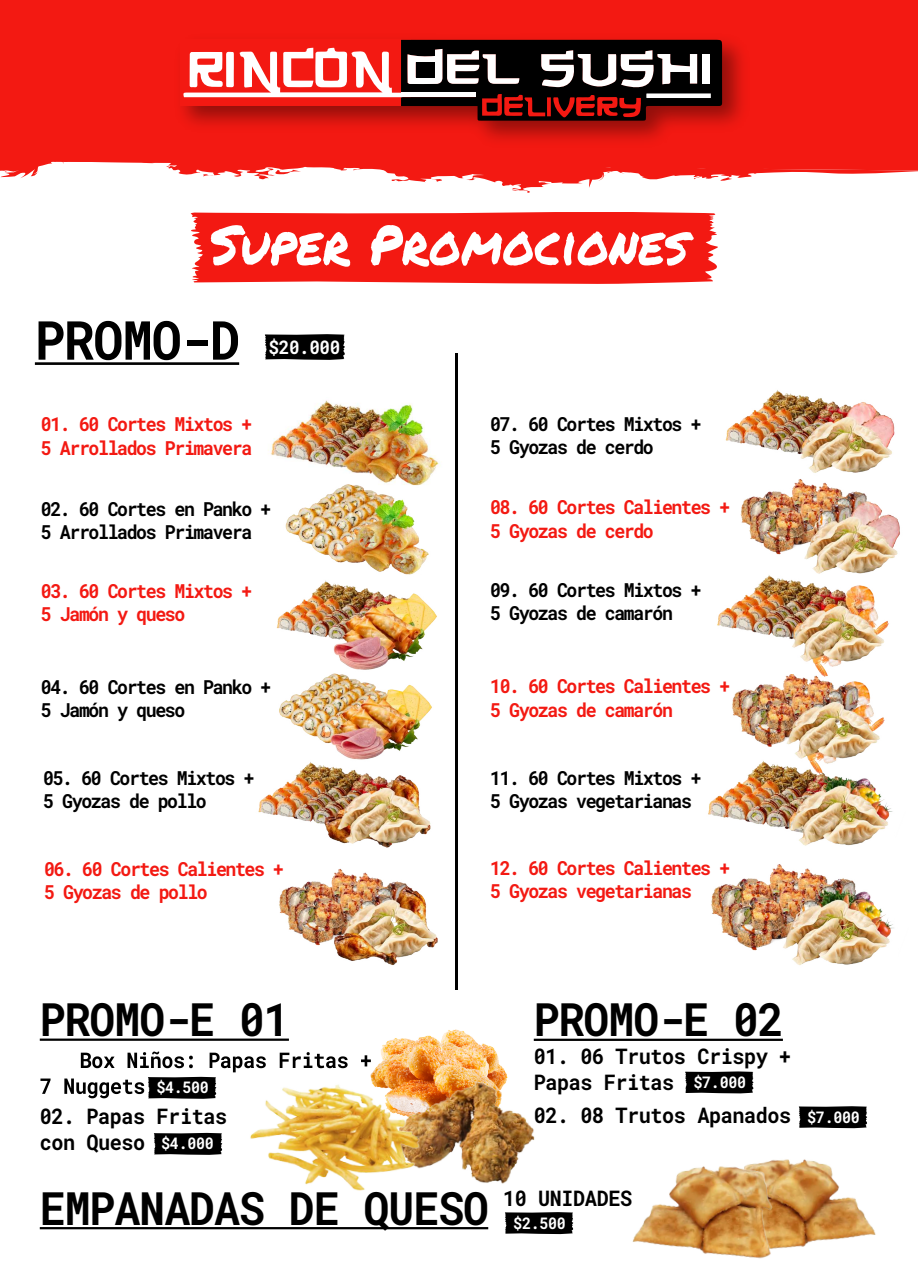
<style>
.page{position:relative;width:918px;height:1274px;background:#fff}
.page>*{position:absolute;margin:0;border:0;box-sizing:border-box;transform-origin:0 0}
.t1{font:54.3px "Permanent Marker";color:#fff;scale:.94 1}
.t2{font:53.85px "Roboto Mono";letter-spacing:-.02em;color:#000;scale:.94 1}
.t3{font:45.9px "Roboto Mono";letter-spacing:-.02em;color:#000;scale:.94 1}
.t4{font:21.6px/25.8px "Roboto Mono";letter-spacing:-.02em;color:#000;scale:.94 1}
.t5{font:19.35px/23.2px "Roboto Mono";letter-spacing:-.075em;color:#f31912;scale:.94 1}
.t6{font:19.35px/23.2px "Roboto Mono";letter-spacing:-.075em;color:#000;scale:.94 1}
.t7{font:18.75px "Roboto Mono";color:#fff;scale:.94 1}
.t8{font:16.05px "Roboto Mono";letter-spacing:-.02em;color:#fff;scale:.94 1}
.s1{font-size:16.05px;color:#fff}
</style>
<div class="page">
<img style="left:379px;top:1029px;width:126px;height:43px">
<svg style="left:398px;top:181px;width:194px;height:12px"></svg>
<svg style="left:0;top:0;width:918px;height:181px;background:#d72f29"></svg>
<div style="left:190px;top:212px;width:528px;height:72px;background:#f31912"></div>
<img style="left:427px;top:1072px;width:108px;height:112px">
<img style="left:250px;top:1064px;width:177px;height:127px">
<hr style="left:40px;top:1038px;width:249px;height:2px;background:#000">
<svg style="left:280px;top:1052px;width:68px;height:15px"></svg>
<svg style="left:361px;top:1055px;width:10px;height:11px"></svg>
<svg style="left:40px;top:1078px;width:11px;height:15px"></svg>
<svg style="left:64px;top:1051px;width:202px;height:47px"></svg>
<svg style="left:154px;top:1132px;width:69px;height:22px;background:#151515"></svg>
<svg style="left:685px;top:1071px;width:69px;height:22px;background:#101010"></svg>
<hr style="left:534px;top:1038px;width:249px;height:2px;background:#000">
<svg style="left:798px;top:1106px;width:69px;height:22px;background:#0f0f0f"></svg>
<hr style="left:40px;top:1226px;width:448px;height:2px;background:#000">
<svg style="left:505px;top:1212px;width:69px;height:21px"></svg>
<img style="left:789px;top:1159px;width:87px;height:89px">
<img style="left:632px;top:1159px;width:157px;height:100px">
<hr style="left:35px;top:362px;width:204px;height:3px;background:#000">
<svg style="left:265px;top:334px;width:80px;height:26px;background:#0f0f0f"></svg>
<hr style="left:455px;top:353px;width:3px;height:636px;background:#000">
<img style="left:268px;top:400px;width:171px;height:79px">
<img style="left:286px;top:479px;width:142px;height:45px">
<img style="left:732px;top:680px;width:153px;height:67px">
<img style="left:740px;top:479px;width:160px;height:88px">
<img style="left:279px;top:888px;width:179px;height:102px">
<img style="left:711px;top:866px;width:183px;height:99px">
<img style="left:276px;top:524px;width:161px;height:171px">
<img style="left:717px;top:567px;width:172px;height:113px">
<img style="left:725px;top:390px;width:170px;height:83px">
<img style="left:258px;top:695px;width:174px;height:193px">
<img style="left:708px;top:747px;width:185px;height:119px">
<h1 class="t1" style="left:210px;top:219px;width:510px">Super Promociones</h1>
<h2 class="t2" style="left:35px;top:315px;width:220px">PROMO-D</h2>
<p class="t7" style="left:269px;top:338px;width:78px">$20.000</p>
<p class="t5" style="left:41px;top:413px;width:226px">01. 60 Cortes Mixtos +<br>5 Arrollados Primavera</p>
<p class="t6" style="left:41px;top:498px;width:247px">02. 60 Cortes en Panko +<br>5 Arrollados Primavera</p>
<p class="t5" style="left:41px;top:580px;width:226px">03. 60 Cortes Mixtos +<br>5 JamÛn y queso</p>
<p class="t6" style="left:41px;top:676px;width:247px">04. 60 Cortes en Panko +<br>5 JamÛn y queso</p>
<p class="t6" style="left:43px;top:767px;width:226px">05. 60 Cortes Mixtos +<br>5 Gyozas de pollo</p>
<p class="t5" style="left:44px;top:858px;width:257px">06. 60 Cortes Calientes +<br>5 Gyozas de pollo</p>
<h3 class="t3" style="left:40px;top:998px;width:267px">PROMO-E 01</h3>
<p class="t8" style="left:156px;top:1079px;width:57px">$4.500</p>
<p class="t4" style="left:40px;top:1104px;width:201px">02. Papas Fritas con Queso <span class="s1">$4.000</span></p>
<p class="t6" style="left:490px;top:413px;width:226px">07. 60 Cortes Mixtos +<br>5 Gyozas de cerdo</p>
<p class="t5" style="left:490px;top:497px;width:257px">08. 60 Cortes Calientes +<br>5 Gyozas de cerdo</p>
<p class="t6" style="left:490px;top:579px;width:226px">09. 60 Cortes Mixtos +<br>5 Gyozas de camarÛn</p>
<p class="t5" style="left:490px;top:675px;width:257px">10. 60 Cortes Calientes +<br>5 Gyozas de camarÛn</p>
<p class="t6" style="left:490px;top:767px;width:226px">11. 60 Cortes Mixtos +<br>5 Gyozas vegetarianas</p>
<p class="t5" style="left:490px;top:857px;width:257px">12. 60 Cortes Calientes +<br>5 Gyozas vegetarianas</p>
<h3 class="t3" style="left:534px;top:998px;width:267px">PROMO-E 02</h3>
<p class="t4" style="left:534px;top:1044px;width:275px">01. 06 Trutos Crispy +<br>Papas Fritas</p>
<p class="t8" style="left:694px;top:1074px;width:57px">$7.000</p>
<p class="t4" style="left:534px;top:1103px;width:348px">02. 08 Trutos Apanados <span class="s1">$7.000</span></p>
<h3 class="t3" style="left:40px;top:1186px;width:632px">EMPANADAS DE QUESO <sup>10</sup> <sup>UNIDADES</sup></h3>
<p class="t8" style="left:513px;top:1214px;width:57px">$2.500</p>
</div>
